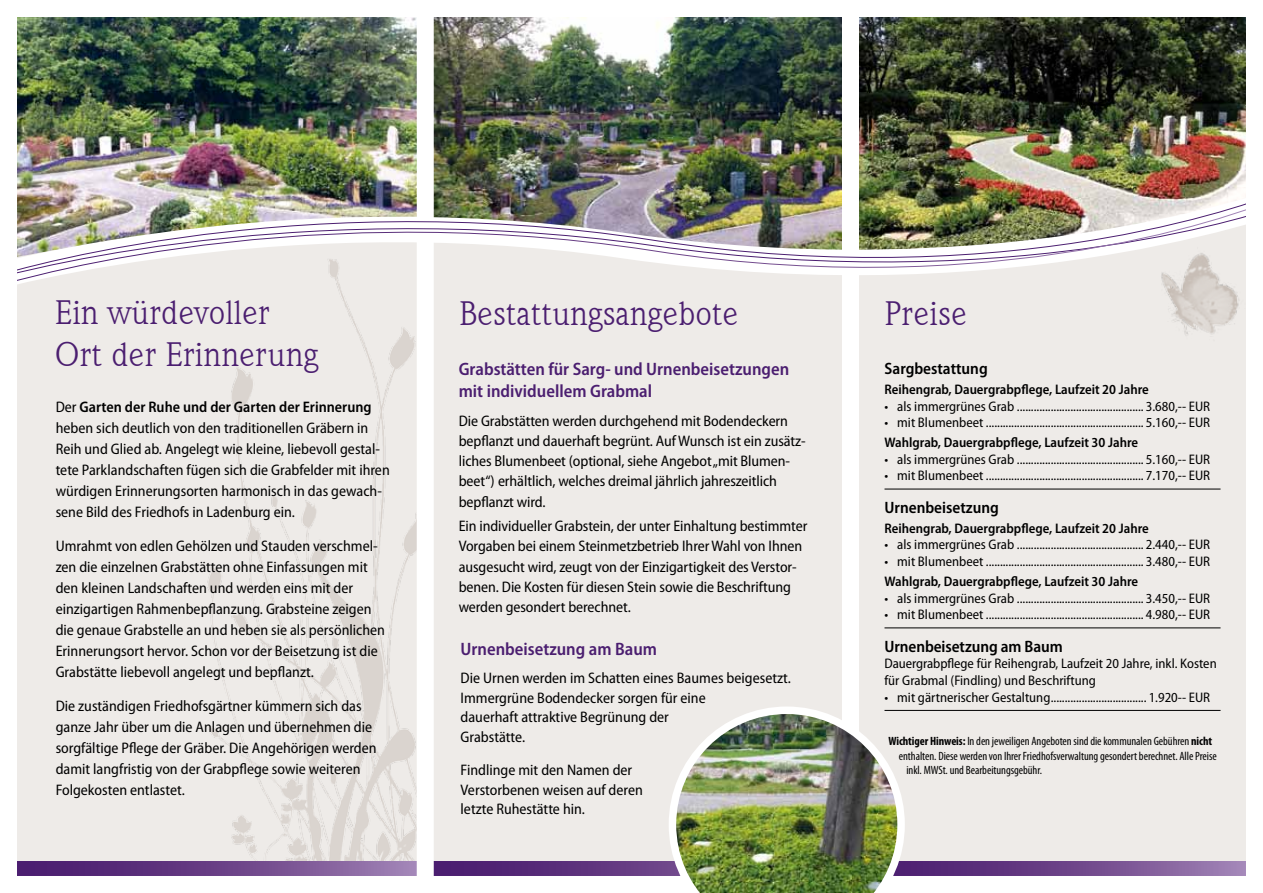
<style>
.page{position:relative;width:1263px;height:893px;background:#fff}
.page>*{position:absolute;margin:0;border:0;box-sizing:border-box;transform-origin:0 0}
.t1{font:34.5px/41.4px "Weidemann IT Cby BT";color:#4b1e70}
.t2{font:600 semi-condensed 18px/21.6px "Myriad Pro";color:#4b1e70}
.t3{font:600 semi-condensed 16.5px "Myriad Pro";color:#000}
.t4{font:semi-condensed 15.3px/21px "Myriad Pro";color:#000}
.t5{font:semi-condensed 13.8px/16.6px "Myriad Pro";color:#000}
.t6{font:600 semi-condensed 13.8px "Myriad Pro";color:#000}
.t7{font:condensed 12px "Myriad Pro";letter-spacing:-.005em;color:#000}
.s1{font-weight:600}
.s2{font-weight:700}
</style>
<div class="page">
<img style="left:17px;top:17px;width:1229px;height:859px">
<hr style="left:884px;top:489px;width:336px;height:1px;background:#000">
<hr style="left:884px;top:628px;width:336px;height:1px;background:#000">
<hr style="left:884px;top:710px;width:336px;height:1px;background:#000">
<img style="left:669px;top:706px;width:236px;height:187px">
<h1 class="t1" style="left:55px;top:291px;width:266px">Ein würdevoller<br>Ort der Erinnerung</h1>
<h1 class="t1" style="left:459px;top:292px;width:281px">Bestattungsangebote</h1>
<p class="t2" style="left:459px;top:358px;width:332px">Grabstätten für Sarg- und Urnenbeisetzungen mit individuellem Grabmal</p>
<p class="t4" style="left:459px;top:410px;width:348px;line-height:20.2px">Die Grabstätten werden durchgehend mit Bodendeckern bepflanzt und dauerhaft begrünt. Auf Wunsch ist ein zusätz&shy;liches Blumenbeet (optional, siehe Angebot „mit Blumen&shy;beet“) erhältlich, welches dreimal jährlich jahreszeitlich bepflanzt wird.</p>
<p class="t4" style="left:459px;top:516px;width:350px;line-height:20.2px">Ein individueller Grabstein, der unter Einhaltung bestimmter Vorgaben bei einem Steinmetzbetrieb Ihrer Wahl von Ihnen ausgesucht wird, zeugt von der Einzigartigkeit des Verstor&shy;benen. Die Kosten für diesen Stein sowie die Beschriftung werden gesondert berechnet.</p>
<p class="t4" style="left:56px;top:396px;width:336px">Der <span class="s1">Garten der Ruhe und der Garten der Erinnerung </span>heben sich deutlich von den traditionellen Gräbern in Reih und Glied ab. Angelegt wie kleine, liebevoll gestal&shy;tete Parklandschaften fügen sich die Grabfelder mit ihren würdigen Erinnerungsorten harmonisch in das gewach&shy;sene Bild des Friedhofs in Ladenburg ein.</p>
<p class="t4" style="left:56px;top:535px;width:331px">Umrahmt von edlen Gehölzen und Stauden verschmel&shy;zen die einzelnen Grabstätten ohne Einfassungen mit den kleinen Landschaften und werden eins mit der einzigartigen Rahmenbepflanzung. Grabsteine zeigen die genaue Grabstelle an und heben sie als persönlichen Erinnerungsort hervor. Schon vor der Beisetzung ist die Grabstätte liebevoll angelegt und bepflanzt.</p>
<p class="t4" style="left:56px;top:695px;width:322px">Die zuständigen Friedhofsgärtner kümmern sich das ganze Jahr über um die Anlagen und übernehmen die sorgfältige Pflege der Gräber. Die Angehörigen werden damit langfristig von der Grabpflege sowie weiteren Folgekosten entlastet.</p>
<p class="t2" style="left:461px;top:637px;width:198px">Urnenbeisetzung am Baum</p>
<p class="t4" style="left:461px;top:668px;width:332px;line-height:19.8px">Die Urnen werden im Schatten eines Baumes beigesetzt.<br>Immergrüne Bodendecker sorgen für eine<br>dauerhaft attraktive Begrünung der<br>Grabstätte.</p>
<p class="t4" style="left:461px;top:760px;width:184px;line-height:19.8px">Findlinge mit den Namen der<br>Verstorbenen weisen auf deren letzte Ruhestätte hin.</p>
<h1 class="t1" style="left:884px;top:292px;width:84px">Preise</h1>
<p class="t3" style="left:884px;top:358px;width:105px">Sargbestattung</p>
<p class="t6" style="left:884px;top:381px;width:266px">Reihengrab, Dauergrabpflege, Laufzeit 20 Jahre</p>
<p class="t5" style="left:884px;top:397px;width:327px">• als immergrünes Grab ............................................. 3.680,-- EUR</p>
<p class="t5" style="left:884px;top:414px;width:327px">• mit Blumenbeet ........................................................ 5.160,-- EUR</p>
<p class="t6" style="left:884px;top:434px;width:255px">Wahlgrab, Dauergrabpflege, Laufzeit 30 Jahre</p>
<p class="t5" style="left:884px;top:451px;width:327px">• als immergrünes Grab ............................................. 5.160,-- EUR</p>
<p class="t5" style="left:884px;top:467px;width:327px">• mit Blumenbeet ........................................................ 7.170,-- EUR</p>
<p class="t3" style="left:884px;top:497px;width:116px">Urnenbeisetzung</p>
<p class="t6" style="left:884px;top:519px;width:266px">Reihengrab, Dauergrabpflege, Laufzeit 20 Jahre</p>
<p class="t5" style="left:884px;top:536px;width:327px">• als immergrünes Grab ............................................. 2.440,-- EUR</p>
<p class="t5" style="left:884px;top:553px;width:327px">• mit Blumenbeet ........................................................ 3.480,-- EUR</p>
<p class="t6" style="left:884px;top:573px;width:255px">Wahlgrab, Dauergrabpflege, Laufzeit 30 Jahre</p>
<p class="t5" style="left:884px;top:589px;width:327px">• als immergrünes Grab ............................................. 3.450,-- EUR</p>
<p class="t5" style="left:884px;top:606px;width:327px">• mit Blumenbeet ........................................................ 4.980,-- EUR</p>
<p class="t3" style="left:884px;top:636px;width:180px">Urnenbeisetzung am Baum</p>
<p class="t5" style="left:884px;top:655px;width:334px">Dauergrabpflege für Reihengrab, Laufzeit 20 Jahre, inkl. Kosten für Grabmal (Findling) und Beschriftung</p>
<p class="t5" style="left:884px;top:689px;width:327px">• mit gärtnerischer Gestaltung.................................. 1.920-- EUR</p>
<p class="t7" style="left:888px;top:734px;width:325px"><span class="s2">Wichtiger Hinweis:</span> In den jeweiligen Angeboten sind die kommunalen Gebühren <span class="s2">nicht</span></p>
<p class="t7" style="left:899px;top:748px;width:319px">enthalten. Diese werden von Ihrer Friedhofsverwaltung gesondert berechnet. Alle Preise</p>
<p class="t7" style="left:906px;top:763px;width:137px">inkl. MWSt. und Bearbeitungsgebühr.</p>
</div>
